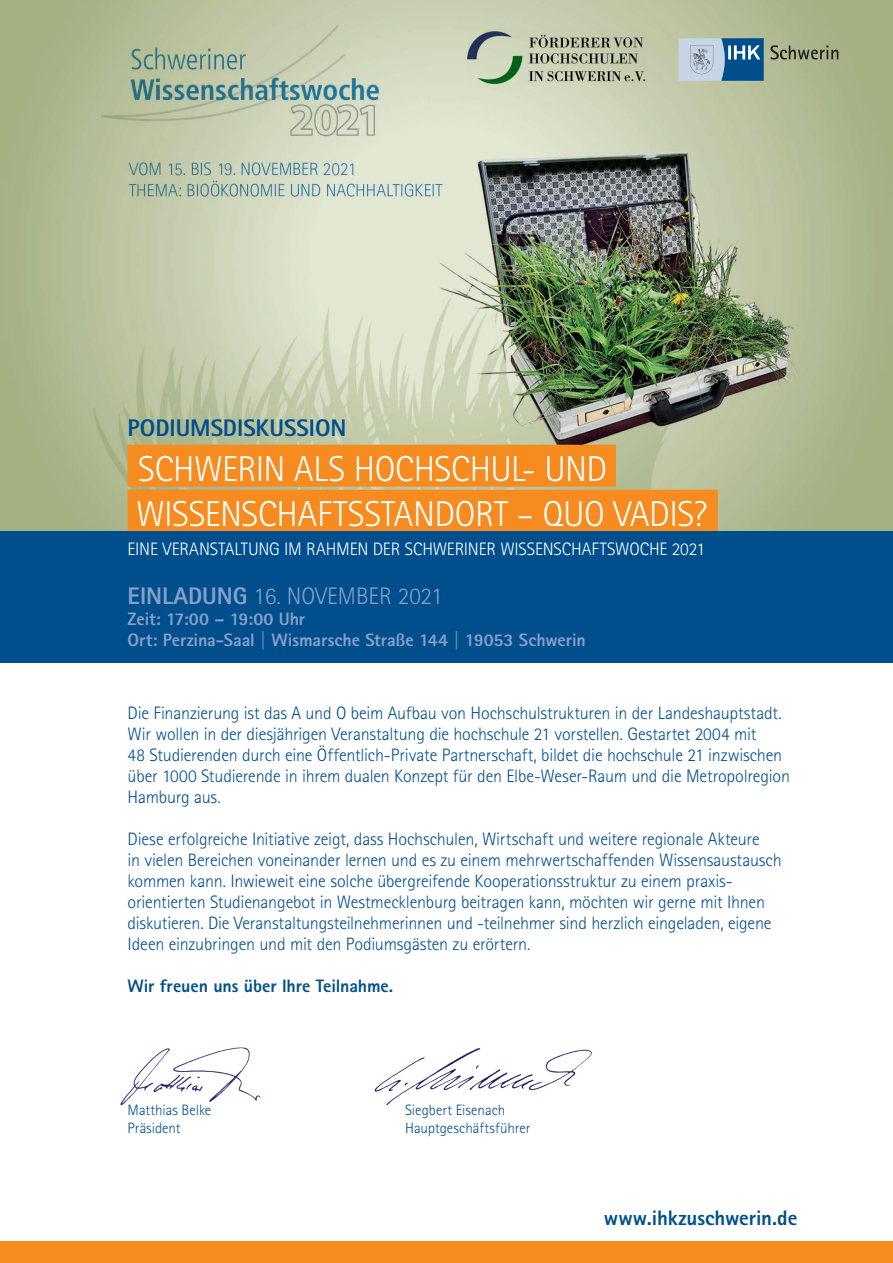
<style>
.page{position:relative;width:893px;height:1263px;background:#fff}
.page>*{position:absolute;margin:0;border:0;box-sizing:border-box;transform-origin:0 0}
.IHK_fließ_linksb{font:300 36px "Rotis Sans Serif Std";letter-spacing:-.01em;color:#fff}
.t1{font:300 24px "Rotis Sans Serif Std";color:#87a0c7}
.t2{font:800 24px "Rotis Sans Serif Std";letter-spacing:-.005em;color:#004f8c}
.IHK_fließ_linksb-2{font:800 21px "Rotis Sans Serif Std";letter-spacing:-.005em;color:#004f8c}
.IHK_fließ_linksb-3{font:300 18px/21px "Rotis Sans Serif Std";letter-spacing:-.01em;color:#004f8c}
.IHK_fließ_linksb-4{font:800 18px/21px "Rotis Sans Serif Std";letter-spacing:-.005em;color:#87a0c7}
.t3{font:300 18px "Rotis Sans Serif Std";letter-spacing:-.01em;color:#fff}
.IHK_fließ_linksb-5{font:800 18px "Rotis Sans Serif Std";letter-spacing:-.005em;color:#004f8c}
.IHK_fließ_linksb-6{font:300 15px "Rotis Sans Serif Std";color:#004f8c}
.s1{font-weight:800}
</style>
<div class="page">
<img style="left:0;top:0;width:893px;height:531px">
<img style="left:120px;top:1047px;width:141px;height:59px">
<img style="left:374px;top:1048px;width:218px;height:57px">
<div style="left:0;top:1241px;width:893px;height:22px;background:#f68b1f"></div>
<svg style="left:770px;top:45px;width:68px;height:15px"></svg>
<svg style="left:678px;top:38px;width:86px;height:43px;background:#759dbc"></svg>
<img style="left:467px;top:30px;width:179px;height:56px">
<div style="left:128px;top:445px;width:488px;height:42px;background:#f68b1f"></div>
<div style="left:128px;top:490px;width:590px;height:42px;background:#f68b1f"></div>
<div style="left:0;top:531px;width:893px;height:132px;background:#004f8c"></div>
<p class="t2" style="left:128px;top:412px;width:220px">PODIUMSDISKUSSION</p>
<p class="IHK_fließ_linksb" style="left:138px;top:448px;width:471px">SCHWERIN ALS HOCHSCHUL- UND</p>
<p class="IHK_fließ_linksb" style="left:136px;top:493px;width:572px">WISSENSCHAFTSSTANDORT – QUO VADIS?</p>
<p class="t3" style="left:128px;top:539px;width:579px">EINE VERANSTALTUNG IM RAHMEN DER SCHWERINER WISSENSCHAFTSWOCHE 2021</p>
<p class="t1" style="left:128px;top:582px;width:317px"><span class="s1">EINLADUNG</span> 16. NOVEMBER 2021</p>
<p class="IHK_fließ_linksb-4" style="left:128px;top:608px;width:460px">Zeit: 17:00 – 19:00 Uhr<br>Ort: Perzina-Saal | Wismarsche Straße 144 | 19053 Schwerin</p>
<p class="IHK_fließ_linksb-3" style="left:128px;top:702px;width:664px">Die Finanzierung ist das A und O beim Aufbau von Hochschulstrukturen in der Landeshauptstadt.<br>Wir wollen in der diesjährigen Veranstaltung die hochschule 21 vorstellen. Gestartet 2004 mit<br>48 Studierenden durch eine Öffentlich-Private Partnerschaft, bildet die hochschule 21 inzwischen über 1000 Studierende in ihrem dualen Konzept für den Elbe-Weser-Raum und die Metropolregion Hamburg aus.</p>
<p class="IHK_fließ_linksb-3" style="left:128px;top:828px;width:656px">Diese erfolgreiche Initiative zeigt, dass Hochschulen, Wirtschaft und weitere regionale Akteure<br>in vielen Bereichen voneinander lernen und es zu einem mehrwertschaffenden Wissensaustausch kommen kann. Inwieweit eine solche übergreifende Kooperationsstruktur zu einem praxis&shy;orientierten Studienangebot in Westmecklenburg beitragen kann, möchten wir gerne mit Ihnen diskutieren. Die Veranstaltungsteilnehmerinnen und -teilnehmer sind herzlich eingeladen, eigene Ideen einzubringen und mit den Podiumsgästen zu erörtern.</p>
<p class="IHK_fließ_linksb-5" style="left:128px;top:974px;width:267px">Wir freuen uns über Ihre Teilnahme.</p>
<p class="IHK_fließ_linksb-6" style="left:128px;top:1101px;width:85px">Matthias Belke</p>
<p class="IHK_fließ_linksb-6" style="left:405px;top:1101px;width:102px">Siegbert Eisenach</p>
<p class="IHK_fließ_linksb-6" style="left:128px;top:1119px;width:55px">Präsident</p>
<p class="IHK_fließ_linksb-6" style="left:405px;top:1119px;width:127px">Hauptgeschäftsführer</p>
<p class="IHK_fließ_linksb-2" style="left:604px;top:1204px;width:195px">www.ihkzuschwerin.de</p>
</div>
